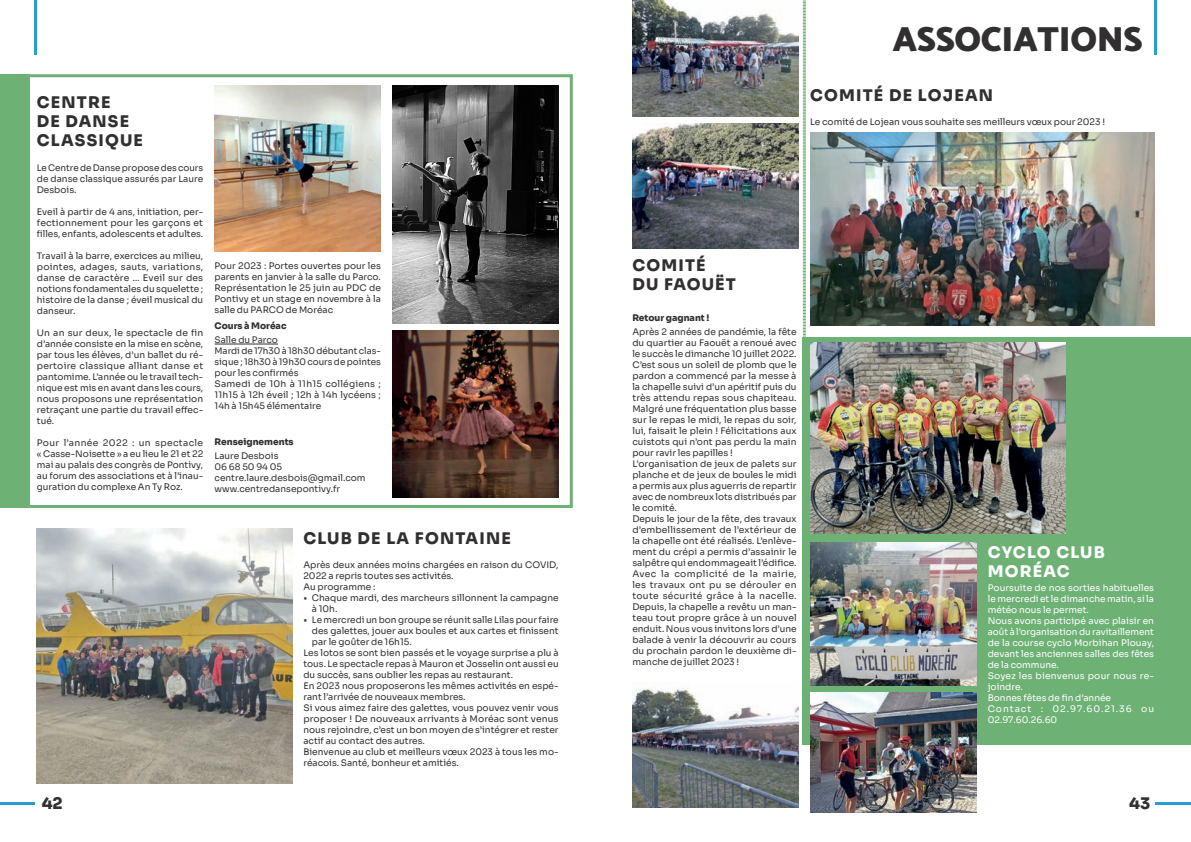
<style>
.page{position:relative;width:1191px;height:842px;background:#fff}
.page>*{position:absolute;margin:0;border:0;box-sizing:border-box;transform-origin:0 0}
.t1{font:900 35px "Catamaran";letter-spacing:-.01em;color:#312f30}
.Titre{font:800 16px/19.2px "Sora";letter-spacing:.075em;color:#312f30}
.Titre-2{font:800 16px/19.2px "Sora";letter-spacing:.075em;color:#fff}
.Texte_Courant{font:9px/11px "Sora";color:#312f30;text-align:justify}
.Texte_Courant-2{font:9px/11px "Sora";color:#fff;text-align:justify}
.Sous_titre_1{font:800 9px "Sora";color:#312f30}
.Texte_Courant-3{font:9px/11px "Sora";letter-spacing:.1em;color:#fff}
</style>
<div class="page">
<hr style="left:34px;top:0;width:3px;height:54px;background:#289cd7">
<hr style="left:0;top:802px;width:35px;height:3px;background:#289cd7">
<hr style="left:1154px;top:0;width:3px;height:54px;background:#289cd7">
<hr style="left:1155px;top:802px;width:36px;height:3px;background:#289cd7">
<div style="left:803px;top:337px;width:388px;height:408px;background:#6eb175"></div>
<svg style="left:0;top:74px;width:573px;height:434px"></svg>
<hr style="left:214px;top:344px;width:64px;height:1px;background:#312f30">
<img style="left:392px;top:85px;width:166px;height:239px">
<img style="left:214px;top:85px;width:167px;height:166px">
<img style="left:392px;top:331px;width:166px;height:166px">
<img style="left:37px;top:528px;width:255px;height:255px">
<img style="left:810px;top:132px;width:344px;height:194px">
<img style="left:632px;top:0;width:166px;height:117px">
<img style="left:632px;top:688px;width:166px;height:120px">
<img style="left:632px;top:124px;width:166px;height:125px">
<img style="left:810px;top:692px;width:166px;height:120px">
<img style="left:810px;top:542px;width:166px;height:143px">
<img style="left:810px;top:343px;width:255px;height:191px">
<svg style="left:802px;top:0;width:4px;height:739px"></svg>
<p class="Titre" style="left:37px;top:91px;width:108px">CENTRE<br>DE DANSE<br>CLASSIQUE</p>
<p class="Texte_Courant" style="left:37px;top:161px;width:168px">Le Centre de Danse propose des cours de danse classique assurés par Laure Desbois.</p>
<p class="Texte_Courant" style="left:37px;top:205px;width:168px">Eveil à partir de 4 ans, initiation, per&shy;fectionnement pour les garçons et filles, enfants, adolescents et adultes.</p>
<p class="Texte_Courant" style="left:37px;top:249px;width:168px">Travail à la barre, exercices au milieu, pointes, adages, sauts, variations, danse de caractère … Eveil sur des notions fondamentales du squelette ; histoire de la danse ; éveil musical du danseur.</p>
<p class="Texte_Courant" style="left:37px;top:326px;width:168px">Un an sur deux, le spectacle de fin d’année consiste en la mise en scène, par tous les élèves, d’un ballet du ré&shy;pertoire classique alliant danse et pantomime. L’année ou le travail tech&shy;nique est mis en avant dans les cours, nous proposons une représentation retraçant une partie du travail effec&shy;tué.</p>
<p class="Texte_Courant" style="left:37px;top:436px;width:168px">Pour l’année 2022 : un spectacle « Casse-Noisette » a eu lieu le 21 et 22 mai au palais des congrès de Pontivy, au forum des associations et à l’inau&shy;guration du complexe An Ty Roz.</p>
<p class="Texte_Courant" style="left:214px;top:259px;width:168px">Pour 2023 : Portes ouvertes pour les parents en janvier à la salle du Parco.<br>Représentation le 25 juin au PDC de Pontivy et un stage en novembre à la salle du PARCO de Moréac</p>
<p class="Sous_titre_1" style="left:214px;top:319px;width:73px">Cours à Moréac</p>
<p class="Texte_Courant" style="left:214px;top:334px;width:65px">Salle du Parco</p>
<p class="Texte_Courant" style="left:214px;top:345px;width:168px">Mardi de 17h30 à 18h30 débutant clas&shy;sique ; 18h30 à 19h30 cours de pointes pour les confirmés</p>
<p class="Texte_Courant" style="left:214px;top:378px;width:168px">Samedi de 10h à 11h15 collégiens ; 11h15 à 12h éveil ; 12h à 14h lycéens ; 14h à 15h45 élémentaire</p>
<p class="Sous_titre_1" style="left:214px;top:435px;width:81px">Renseignements</p>
<p class="Texte_Courant" style="left:214px;top:450px;width:65px">Laure Desbois</p>
<p class="Texte_Courant" style="left:214px;top:461px;width:69px">06 68 50 94 05</p>
<p class="Texte_Courant" style="left:214px;top:472px;width:152px">centre.laure.desbois@gmail.com</p>
<p class="Texte_Courant" style="left:214px;top:483px;width:127px">www.centredansepontivy.fr</p>
<p class="Titre" style="left:303px;top:527px;width:209px">CLUB DE LA FONTAINE</p>
<p class="Texte_Courant" style="left:303px;top:559px;width:256px">Après deux années moins chargées en raison du COVID,<br>2022 a repris toutes ses activités.</p>
<p class="Texte_Courant" style="left:303px;top:581px;width:74px">Au programme :</p>
<p class="Texte_Courant" style="left:312px;top:592px;width:248px;text-indent:-9px">• Chaque mardi, des marcheurs sillonnent la campagne à 10h.</p>
<p class="Texte_Courant" style="left:312px;top:614px;width:248px;text-indent:-9px">• Le mercredi un bon groupe se réunit salle Lilas pour faire des galettes, jouer aux boules et aux cartes et finissent par le goûter de 16h15.</p>
<p class="Texte_Courant" style="left:303px;top:647px;width:257px">Les lotos se sont bien passés et le voyage surprise a plu à tous. Le spectacle repas à Mauron et Josselin ont aussi eu du succès, sans oublier les repas au restaurant.</p>
<p class="Texte_Courant" style="left:303px;top:680px;width:257px">En 2023 nous proposerons les mêmes activités en espé&shy;rant l’arrivée de nouveaux membres.</p>
<p class="Texte_Courant" style="left:303px;top:702px;width:257px">Si vous aimez faire des galettes, vous pouvez venir vous proposer ! De nouveaux arrivants à Moréac sont venus nous rejoindre, c’est un bon moyen de s’intégrer et rester actif au contact des autres.</p>
<p class="Texte_Courant" style="left:303px;top:746px;width:257px">Bienvenue au club et meilleurs vœux 2023 à tous les mo&shy;réacois. Santé, bonheur et amitiés.</p>
<p class="t1" style="left:892px;top:13px;width:252px">ASSOCIATIONS</p>
<p class="Titre" style="left:810px;top:84px;width:184px">COMITÉ DE LOJEAN</p>
<p class="Texte_Courant" style="left:810px;top:116px;width:296px">Le comité de Lojean vous souhaite ses meilleurs vœux pour 2023 !</p>
<p class="Titre" style="left:632px;top:254px;width:105px">COMITÉ<br>DU FAOUËT</p>
<p class="Sous_titre_1" style="left:632px;top:310px;width:78px">Retour gagnant !</p>
<p class="Texte_Courant" style="left:632px;top:325px;width:166px">Après 2 années de pandémie, la fête du quartier au Faouët a renoué avec le succès le dimanche 10 juillet 2022.<br>C’est sous un soleil de plomb que le pardon a commencé par la messe à la chapelle suivi d’un apéritif puis du très attendu repas sous chapiteau.<br>Malgré une fréquentation plus basse sur le repas le midi, le repas du soir, lui, faisait le plein ! Félicitations aux cuistots qui n’ont pas perdu la main pour ravir les papilles !</p>
<p class="Texte_Courant" style="left:632px;top:457px;width:166px">L’organisation de jeux de palets sur planche et de jeux de boules le midi a permis aux plus aguerris de repartir avec de nombreux lots distribués par le comité.</p>
<p class="Texte_Courant" style="left:632px;top:512px;width:166px">Depuis le jour de la fête, des travaux d’embellissement de l’extérieur de la chapelle ont été réalisés. L’enlève&shy;ment du crépi a permis d’assainir le salpêtre qui endommageait l’édifice.</p>
<p class="Texte_Courant" style="left:632px;top:567px;width:166px">Avec la complicité de la mairie, les travaux ont pu se dérouler en toute sécurité grâce à la nacelle.<br>Depuis, la chapelle a revêtu un man&shy;teau tout propre grâce à un nouvel enduit. Nous vous invitons lors d’une balade à venir la découvrir au cours du prochain pardon le deuxième di&shy;manche de juillet 2023 !</p>
<p class="Titre-2" style="left:987px;top:541px;width:119px">CYCLO CLUB<br>MORÉAC</p>
<p class="Texte_Courant-2" style="left:987px;top:581px;width:168px">Poursuite de nos sorties habituelles le mercredi et le dimanche matin, si la météo nous le permet.</p>
<p class="Texte_Courant-2" style="left:987px;top:614px;width:168px">Nous avons participé avec plaisir en août à l’organisation du ravitaillement de la course cyclo Morbihan Plouay, devant les anciennes salles des fêtes de la commune.</p>
<p class="Texte_Courant-2" style="left:987px;top:669px;width:168px">Soyez les bienvenus pour nous re&shy;joindre.</p>
<p class="Texte_Courant-2" style="left:987px;top:691px;width:125px">Bonnes fêtes de fin d’année</p>
<p class="Texte_Courant-3" style="left:987px;top:702px;width:168px">Contact : 02.97.60.21.36 ou<br>02.97.60.26.60</p>
<h2 class="Titre" style="left:42px;top:793px;width:23px">42</h2>
<h2 class="Titre" style="left:1129px;top:793px;width:23px">43</h2>
</div>
